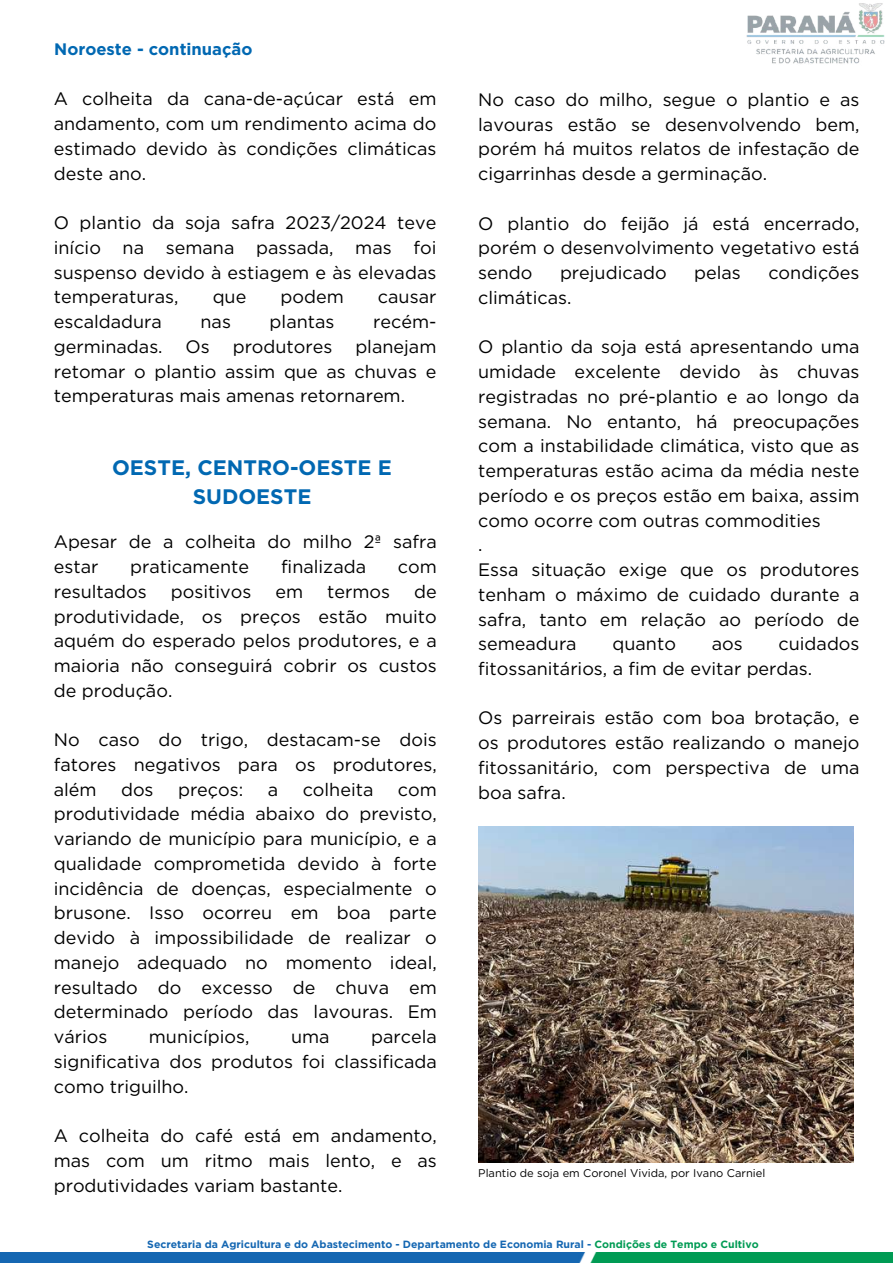
<style>
.page{position:relative;width:893px;height:1264px;background:#fff}
.page>*{position:absolute;margin:0;border:0;box-sizing:border-box;transform-origin:0 0}
.t1{font:700 21px/29.2px "Gotham";color:#0168b2;text-align:center}
.t2{font:18px/24.8px "Gotham";color:#000;text-align:justify}
.t3{font:700 16.65px "Gotham";color:#0168b2}
.t4{font:11.1px "Gotham";color:#000}
.t5{font:700 10.5px "Gotham";color:#1567b2}
.s1{color:#009b54}
</style>
<div class="page">
<img style="left:0;top:1252px;width:892px;height:10px">
<img style="left:746px;top:3px;width:139px;height:61px">
<img style="left:478px;top:826px;width:375px;height:336px">
<p class="t3" style="left:54px;top:39px;width:200px">Noroeste - continuação</p>
<p class="t2" style="left:54px;top:87px;width:384px">A colheita da cana-de-açúcar está em andamento, com um rendimento acima do estimado devido às condições climáticas deste ano.</p>
<p class="t2" style="left:54px;top:210px;width:384px">O plantio da soja safra 2023/2024 teve início na semana passada, mas foi suspenso devido à estiagem e às elevadas temperaturas,</p>
<p class="t2" style="left:213px;top:284px;width:35px">que</p>
<p class="t2" style="left:280px;top:284px;width:65px">podem</p>
<p class="t2" style="left:378px;top:284px;width:60px">causar</p>
<p class="t2" style="left:54px;top:309px;width:110px">escaldadura</p>
<p class="t2" style="left:200px;top:309px;width:32px">nas</p>
<p class="t2" style="left:269px;top:309px;width:66px">plantas</p>
<p class="t2" style="left:373px;top:309px;width:65px">recém-</p>
<p class="t2" style="left:54px;top:334px;width:110px">germinadas.</p>
<p class="t2" style="left:185px;top:334px;width:26px">Os</p>
<p class="t2" style="left:233px;top:334px;width:101px">produtores</p>
<p class="t2" style="left:54px;top:334px;width:384px;text-indent:301px">planejam retomar o plantio assim que as chuvas e temperaturas mais amenas retornarem.</p>
<p class="t1" style="left:112px;top:453px;width:281px">OESTE, CENTRO-OESTE E<br>SUDOESTE</p>
<p class="t2" style="left:54px;top:529px;width:384px">Apesar de a colheita do milho 2ª safra estar</p>
<p class="t2" style="left:130px;top:554px;width:121px">praticamente</p>
<p class="t2" style="left:281px;top:554px;width:87px">finalizada</p>
<p class="t2" style="left:398px;top:554px;width:40px">com</p>
<p class="t2" style="left:54px;top:579px;width:94px">resultados</p>
<p class="t2" style="left:171px;top:579px;width:82px">positivos</p>
<p class="t2" style="left:275px;top:579px;width:29px">em</p>
<p class="t2" style="left:327px;top:579px;width:64px">termos</p>
<p class="t2" style="left:54px;top:579px;width:384px;text-indent:360px">de produtividade, os preços estão muito aquém do esperado pelos produtores, e a maioria não conseguirá cobrir os custos de produção.</p>
<p class="t2" style="left:54px;top:727px;width:384px">No caso do trigo, destacam-se dois fatores negativos para os produtores, além</p>
<p class="t2" style="left:121px;top:777px;width:34px">dos</p>
<p class="t2" style="left:178px;top:777px;width:67px">preços:</p>
<p class="t2" style="left:268px;top:777px;width:12px">a</p>
<p class="t2" style="left:302px;top:777px;width:72px">colheita</p>
<p class="t2" style="left:54px;top:777px;width:384px;text-indent:344px">com produtividade média abaixo do previsto, variando de município para município, e a qualidade comprometida devido à forte incidência de doenças, especialmente o brusone. Isso ocorreu em boa parte devido à impossibilidade de realizar o manejo adequado no momento ideal, resultado do excesso de chuva em determinado período das lavouras. Em vários</p>
<p class="t2" style="left:149px;top:1024px;width:102px">municípios,</p>
<p class="t2" style="left:291px;top:1024px;width:40px">uma</p>
<p class="t2" style="left:54px;top:1024px;width:384px;text-indent:317px">parcela significativa dos produtos foi classificada como triguilho.</p>
<p class="t2" style="left:54px;top:1123px;width:384px">A colheita do café está em andamento, mas com um ritmo mais lento, e as produtividades variam bastante.</p>
<p class="t2" style="left:478px;top:87px;width:383px">No caso do milho, segue o plantio e as lavouras estão se desenvolvendo bem, porém há muitos relatos de infestação de cigarrinhas desde a germinação.</p>
<p class="t2" style="left:478px;top:211px;width:383px">O plantio do feijão já está encerrado, porém o desenvolvimento vegetativo está sendo</p>
<p class="t2" style="left:560px;top:260px;width:108px">prejudicado</p>
<p class="t2" style="left:694px;top:260px;width:48px">pelas</p>
<p class="t2" style="left:768px;top:260px;width:93px">condições</p>
<p class="t2" style="left:478px;top:285px;width:95px">climáticas.</p>
<p class="t2" style="left:478px;top:334px;width:383px;text-align:left">O plantio da soja está apresentando uma umidade excelente devido às chuvas registradas no pré-plantio e ao longo da semana. No entanto, há preocupações com a instabilidade climática, visto que as temperaturas estão acima da média neste período e os preços estão em baixa, assim como ocorre com outras commodities<br>.<br>Essa situação exige que os produtores tenham o máximo de cuidado durante a safra, tanto em relação ao período de semeadura</p>
<p class="t2" style="left:478px;top:631px;width:383px;text-indent:300px">cuidados fitossanitários, a fim de evitar perdas.</p>
<p class="t2" style="left:478px;top:705px;width:383px">Os parreirais estão com boa brotação, e os produtores estão realizando o manejo fitossanitário, com perspectiva de uma boa safra.</p>
<p class="t2" style="left:612px;top:631px;width:65px">quanto</p>
<p class="t2" style="left:711px;top:631px;width:32px">aos</p>
<p class="t4" style="left:478px;top:1166px;width:288px">Plantio de soja em Coronel Vivida, por Ivano Carniel</p>
<p class="t5" style="left:147px;top:1237px;width:613px">Secretaria da Agricultura e do Abastecimento - Departamento de Economia Rural - <span class="s1">Condições de Tempo e Cultivo</span></p>
</div>
